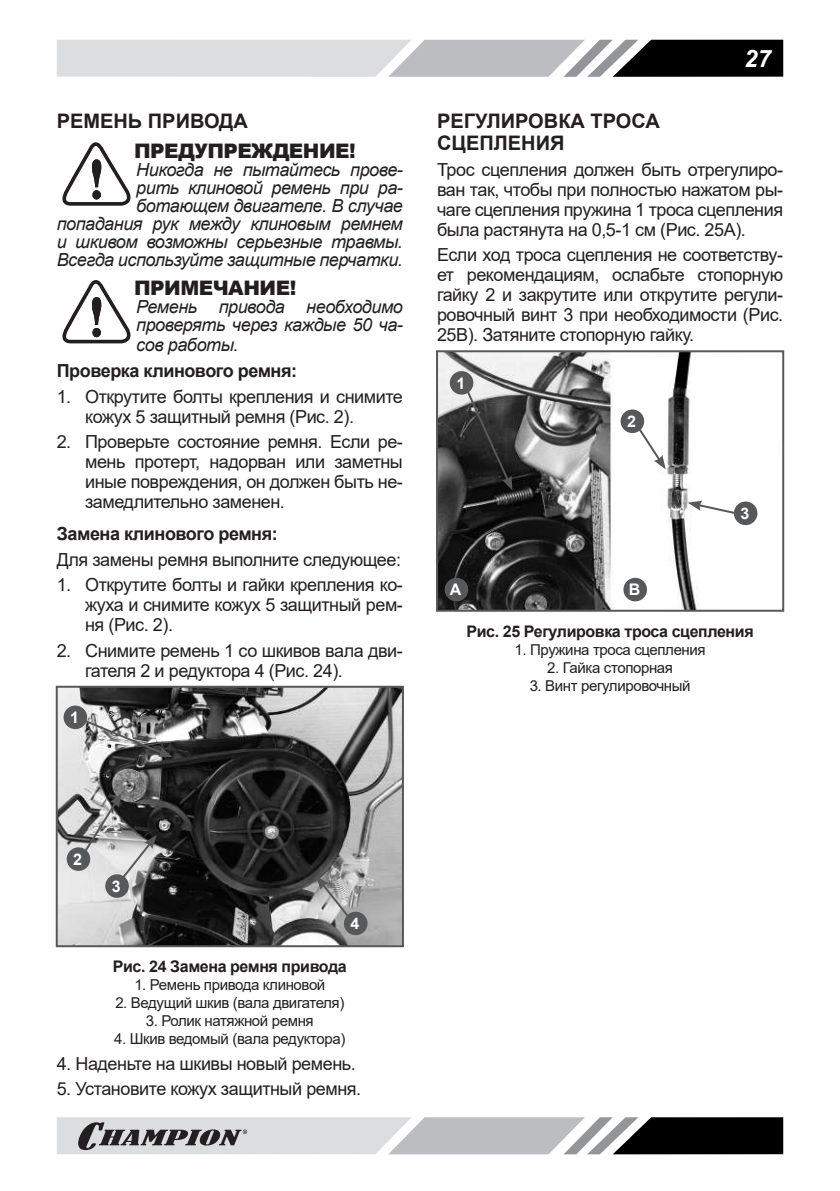
<style>
.page{position:relative;width:840px;height:1191px;background:#fff}
.page>*{position:absolute;margin:0;border:0;box-sizing:border-box;transform-origin:0 0}
.t1{font:italic 700 24px "Arial";color:#fff}
.t2{font:700 20px/22px "Arial";color:#231f20}
.t3{font:900 20px "Arial";letter-spacing:-.025em;color:#231f20}
.t4{font:18px/20px "Arial";letter-spacing:-.025em;color:#231f20;text-align:justify}
.t5{font:italic 18px/18px "Arial";letter-spacing:-.025em;color:#231f20;text-align:right}
.t6{font:700 18px "Arial";letter-spacing:-.025em;color:#231f20}
.t7{font:700 16px "Arial";letter-spacing:-.025em;color:#231f20}
.t8{font:700 16px "Arial";color:#fff}
.t9{font:15px "Arial";letter-spacing:-.025em;color:#231f20}
</style>
<div class="page">
<svg style="left:57px;top:40px;width:725px;height:37px;background:#a7a8aa"></svg>
<svg style="left:57px;top:1117px;width:725px;height:37px;background:#9c9d9e"></svg>
<svg style="left:62px;top:142px;width:69px;height:64px"></svg>
<svg style="left:62px;top:280px;width:69px;height:63px"></svg>
<img style="left:59px;top:689px;width:342px;height:255px">
<div style="left:56px;top:686px;width:348px;height:261px;border:2px solid #57585a"></div>
<div style="left:63px;top:705px;width:24px;height:24px;background:#57585a;border-radius:50%"></div>
<div style="left:67px;top:847px;width:23px;height:24px;background:#57585a;border-radius:50%"></div>
<div style="left:105px;top:874px;width:24px;height:24px;background:#57585a;border-radius:50%"></div>
<div style="left:344px;top:911px;width:23px;height:24px;background:#57585a;border-radius:50%"></div>
<svg style="left:80px;top:717px;width:92px;height:40px"></svg>
<svg style="left:82px;top:793px;width:75px;height:88px;background:#929292"></svg>
<svg style="left:315px;top:875px;width:38px;height:47px;background:#ababac"></svg>
<img style="left:439px;top:353px;width:319px;height:256px">
<div style="left:436px;top:350px;width:347px;height:262px;border:2px solid #57585a"></div>
<div style="left:444px;top:578px;width:24px;height:23px;background:#57585a;border-radius:50%"></div>
<div style="left:449px;top:371px;width:24px;height:24px;background:#57585a;border-radius:50%"></div>
<div style="left:620px;top:409px;width:23px;height:24px;background:#57585a;border-radius:50%"></div>
<div style="left:733px;top:501px;width:24px;height:24px;background:#57585a;border-radius:50%"></div>
<div style="left:623px;top:578px;width:23px;height:23px;background:#57585a;border-radius:50%"></div>
<svg style="left:464px;top:387px;width:48px;height:103px;background:#3f4040"></svg>
<svg style="left:634px;top:423px;width:31px;height:46px"></svg>
<svg style="left:687px;top:501px;width:55px;height:15px"></svg>
<p class="t2" style="left:57px;top:110px;width:193px">РЕМЕНЬ ПРИВОДА</p>
<p class="t3" style="left:134px;top:136px;width:223px">ПРЕДУПРЕЖДЕНИЕ!</p>
<p class="t5" style="left:57px;top:161px;width:347px">Никогда не пытайтесь прове-<br>рить клиновой ремень при ра&shy;ботающем двигателе. В случае попадания рук между клиновым ремнем и шкивом возможны серьезные травмы.<br>Всегда используйте защитные перчатки.</p>
<p class="t3" style="left:134px;top:274px;width:164px">ПРИМЕЧАНИЕ!</p>
<p class="t5" style="left:136px;top:298px;width:268px;text-align:left">Ремень привода необходимо проверять через каждые 50 ча-</p>
<p class="t5" style="left:136px;top:336px;width:104px">сов работы.</p>
<p class="t6" style="left:57px;top:358px;width:242px">Проверка клинового ремня:</p>
<p class="t4" style="left:85px;top:386px;width:319px;text-indent:-28px">1. Открутите болты крепления и снимите кожух 5 защитный ремня (Рис. 2).</p>
<p class="t4" style="left:85px;top:432px;width:319px;text-indent:-28px">2. Проверьте состояние ремня. Если ре&shy;мень протерт, надорван или заметны иные повреждения, он должен быть не&shy;замедлительно заменен.</p>
<p class="t6" style="left:57px;top:521px;width:222px">Замена клинового ремня:</p>
<p class="t4" style="left:57px;top:549px;width:345px">Для замены ремня выполните следующее:</p>
<p class="t4" style="left:85px;top:575px;width:319px;text-indent:-28px">1. Открутите болты и гайки крепления ко&shy;жуха и снимите кожух 5 защитный рем&shy;ня (Рис. 2).</p>
<p class="t4" style="left:85px;top:640px;width:319px;text-indent:-28px">2. Снимите ремень 1 со шкивов вала дви&shy;гателя 2 и редуктора 4 (Рис. 24).</p>
<p class="t8" style="left:70px;top:706px;width:10px">1</p>
<h1 class="t1" style="left:743px;top:42px;width:28px">27</h1>
<p class="t2" style="left:437px;top:110px;width:224px">РЕГУЛИРОВКА ТРОСА<br>СЦЕПЛЕНИЯ</p>
<p class="t4" style="left:437px;top:159px;width:347px">Трос сцепления должен быть отрегулиро&shy;ван так, чтобы при полностью нажатом ры&shy;чаге сцепления пружина 1 троса сцепления была растянута на 0,5-1 см (Рис. 25А).</p>
<p class="t4" style="left:437px;top:245px;width:347px">Если ход троса сцепления не соответству&shy;ет рекомендациям, ослабьте стопорную гайку 2 и закрутите или открутите регули&shy;ровочный винт 3 при необходимости (Рис.<br>25В). Затяните стопорную гайку.</p>
<p class="t8" style="left:456px;top:372px;width:10px">1</p>
<p class="t8" style="left:626px;top:410px;width:10px">2</p>
<p class="t8" style="left:740px;top:502px;width:10px">3</p>
<p class="t8" style="left:449px;top:578px;width:13px">А</p>
<p class="t8" style="left:628px;top:578px;width:13px">В</p>
<p class="t7" style="left:466px;top:619px;width:288px">Рис. 25 Регулировка троса сцепления</p>
<p class="t9" style="left:514px;top:639px;width:192px">1. Пружина троса сцепления</p>
<p class="t9" style="left:547px;top:657px;width:127px">2. Гайка стопорная</p>
<p class="t9" style="left:529px;top:675px;width:162px">3. Винт регулировочный</p>
<p class="t8" style="left:73px;top:848px;width:10px">2</p>
<p class="t8" style="left:112px;top:875px;width:10px">3</p>
<p class="t8" style="left:350px;top:912px;width:10px">4</p>
<p class="t7" style="left:113px;top:955px;width:235px">Рис. 24 Замена ремня привода</p>
<p class="t9" style="left:134px;top:974px;width:192px">1. Ремень привода клиновой</p>
<p class="t9" style="left:115px;top:992px;width:230px">2. Ведущий шкив (вала двигателя)</p>
<p class="t9" style="left:146px;top:1010px;width:169px">3. Ролик натяжной ремня</p>
<p class="t9" style="left:114px;top:1028px;width:232px">4. Шкив ведомый (вала редуктора)</p>
<p class="t4" style="left:57px;top:1053px;width:300px">4. Наденьте на шкивы новый ремень.</p>
<p class="t4" style="left:57px;top:1079px;width:306px">5. Установите кожух защитный ремня.</p>
</div>
